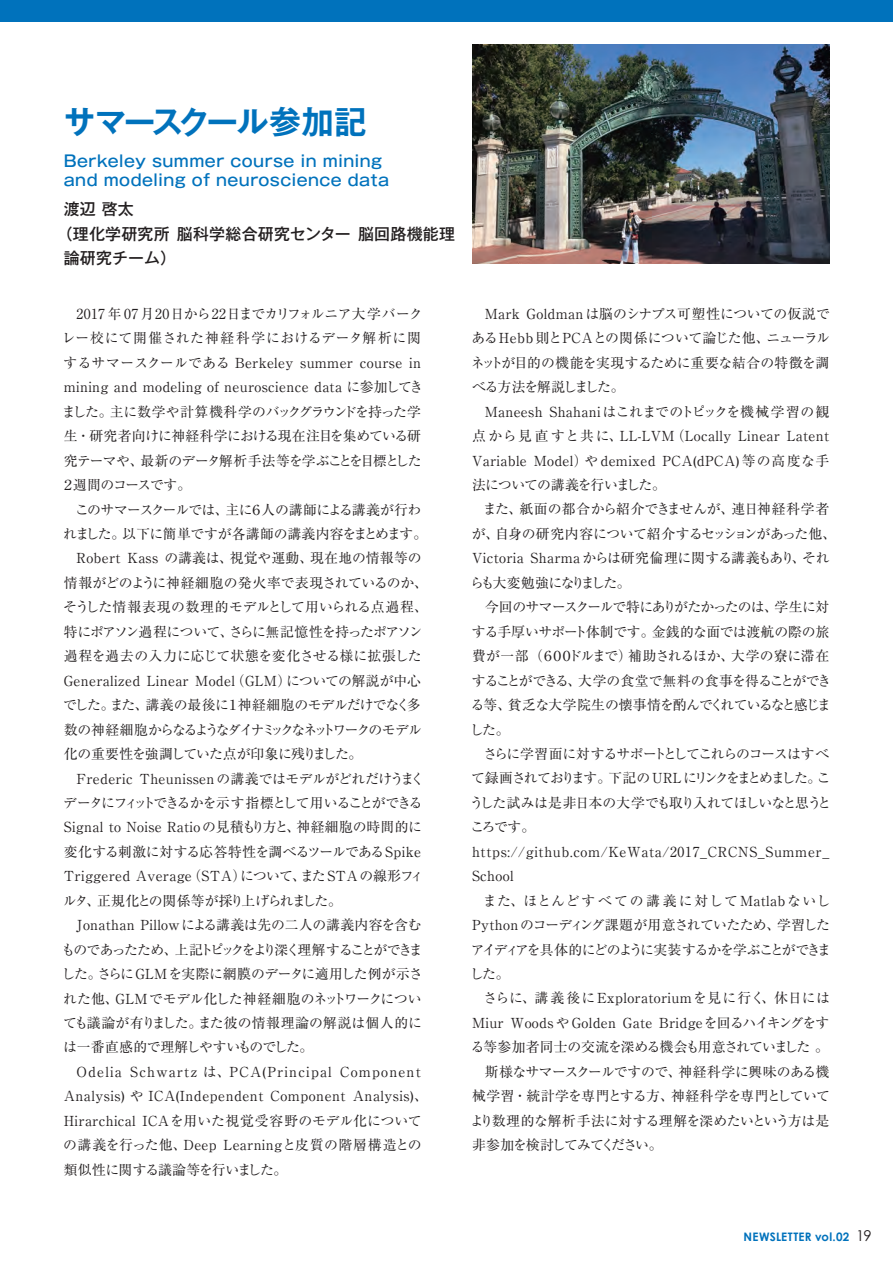
<style>
.page{position:relative;width:893px;height:1263px;background:#fff}
.page>*{position:absolute;margin:0;border:0;box-sizing:border-box;transform-origin:0 0}
.t1{font:700 31.95px "Gothic MB101 Pr 6 De";letter-spacing:-.06em;color:#0072bc}
.t2{font:500 15.9px/19.2px "Gothic MB101 Pr 6";letter-spacing:.025em;color:#0072bc}
.対談小見出し{font:500 15.9px/24.5px "Gothic MB101 Pr 6";letter-spacing:.015em;color:#231f20}
.基本段落_インデント{font:13.8px/24.5px "Ryumin Pro";letter-spacing:-.01em;color:#231f20;text-align:justify}
.基本段落_インデント-2{font:13.8px/24.5px "Ryumin Pro";letter-spacing:.025em;color:#231f20}
.基本段落_インデント-3{font:13.8px/24.5px "Ryumin Pro";letter-spacing:.015em;color:#231f20}
.基本段落_インデント-4{font:13.8px/24.5px "Ryumin Pro";letter-spacing:.035em;color:#231f20}
.基本段落_インデント-5{font:13.8px/24.5px "Ryumin Pro";letter-spacing:-.045em;color:#231f20}
.基本段落_インデント-6{font:13.8px/24.5px "Ryumin Pro";letter-spacing:-.075em;color:#231f20}
.基本段落_インデント-7{font:13.8px/24.5px "Ryumin Pro";letter-spacing:-.035em;color:#231f20;text-align:center}
.基本段落_インデント-8{font:13.8px/24.5px "Ryumin Pro";letter-spacing:.045em;color:#231f20}
.t3{font:700 11.7px "Century Gothic";letter-spacing:.025em;color:#0072bc}
.s1{font-weight:400;font-size:14.85px;color:#231f20}
</style>
<div class="page">
<div style="left:0;top:0;width:893px;height:21px;background:#0072bc"></div>
<img style="left:472px;top:44px;width:357px;height:219px">
<p class="t1" style="left:64px;top:96px;width:304px">サマースクール参加記</p>
<p class="t2" style="left:64px;top:151px;width:327px">Berkeley summer course in mining and modeling of neuroscience data</p>
<p class="対談小見出し" style="left:64px;top:196px;width:72px">渡辺 啓太</p>
<p class="対談小見出し" style="left:64px;top:221px;width:393px;text-indent:-7px">（理化学研究所 脳科学総合研究センター 脳回路機能理論研究チーム）</p>
<p class="基本段落_インデント-2" style="left:61px;top:301px;width:363px;text-indent:15px">2017 年 07月20日から22日までカリフォルニア大学バークレー校にて開催された神経科学におけるデータ解析に関するサマースクールである Berkeley summer course in mining and modeling of neuroscience data に参加してきました。主に数学や計算機科学のバックグラウンドを持った学生・研究者向けに神経科学における現在注目を集めている研究テーマや、最新のデータ解析手法等を学ぶことを目標とした<br>２週間のコースです。</p>
<p class="基本段落_インデント-7" style="left:63px;top:496px;width:365px">このサマースクールでは、主に６人の講師による講義が行わ<br>れました。以下に簡単ですが各講師の講義内容をまとめます。</p>
<p class="基本段落_インデント" style="left:63px;top:545px;width:366px;text-align:left;text-indent:13px">Robert Kass の講義は、視覚や運動、現在地の情報等の情報がどのように神経細胞の発火率で表現されているのか、そうした情報表現の数理的モデルとして用いられる点過程、特にポアソン過程について、さらに無記憶性を持ったポアソン過程を過去の入力に応じて状態を変化させる様に拡張したGeneralized Linear Model（GLM）についての解説が中心でした。また、講義の最後に１神経細胞のモデルだけでなく多数の神経細胞からなるようなダイナミックなネットワークのモデル化の重要性を強調していた点が印象に残りました。</p>
<p class="基本段落_インデント-3" style="left:63px;top:765px;width:363px;text-indent:14px">Frederic Theunissenの講義ではモデルがどれだけうまくデータにフィットできるかを示す指標として用いることができるSignal to Noise Ratioの見積もり方と、神経細胞の時間的に変化する刺激に対する応答特性を調べるツールであるSpike Triggered Average（STA）について、またSTAの線形フィルタ、正規化との関係等が採り上げられました。</p>
<p class="基本段落_インデント" style="left:62px;top:912px;width:363px;text-indent:15px">Jonathan Pillowによる講義は先の二人の講義内容を含むものであったため、上記トピックをより深く理解することができました。さらにGLMを実際に網膜のデータに適用した例が示された他、GLM でモデル化した神経細胞のネットワークについても議論が有りました。また彼の情報理論の解説は個人的には一番直感的で理解しやすいものでした。</p>
<p class="基本段落_インデント-4" style="left:63px;top:1058px;width:366px;text-indent:13px">Odelia Schwartz は、PCA(Principal Component Analysis) や ICA(Independent Component Analysis)、Hirarchical ICAを用いた視覚受容野のモデル化についての講義を行った他、Deep Learningと皮質の階層構造との類似性に関する議論等を行いました。</p>
<p class="基本段落_インデント" style="left:471px;top:301px;width:361px;text-indent:14px">Mark Goldmanは脳のシナプス可塑性についての仮説であるHebb 則とPCAとの関係について論じた他、ニューラルネットが目的の機能を実現するために重要な結合の特徴を調べる方法を解説しました。</p>
<p class="基本段落_インデント" style="left:472px;top:398px;width:359px;text-indent:13px">Maneesh Shahaniはこれまでのトピックを機械学習の観点から見直すと共に、LL-LVM（Locally Linear Latent Variable Model）やdemixed PCA(dPCA) 等の高度な手法についての講義を行いました。</p>
<p class="基本段落_インデント" style="left:470px;top:496px;width:368px;text-align:left;text-indent:13px">また、紙面の都合から紹介できませんが、連日神経科学者が、自身の研究内容について紹介するセッションがあった他、<br>Victoria Sharmaからは研究倫理に関する講義もあり、それらも大変勉強になりました。</p>
<p class="基本段落_インデント-5" style="left:470px;top:594px;width:363px;text-indent:15px">今回のサマースクールで特にありがたかったのは、学生に対する手厚いサポート体制です。金銭的な面では渡航の際の旅費が一部（６００ドルまで）補助されるほか、大学の寮に滞在することができる、大学の食堂で無料の食事を得ることができる等、貧乏な大学院生の懐事情を酌んでくれているなと感じました。</p>
<p class="基本段落_インデント-6" style="left:470px;top:741px;width:363px;text-indent:13px">さらに学習面に対するサポートとしてこれらのコースはすべて録画されております。下記の URL にリンクをまとめました。こうした試みは是非日本の大学でも取り入れてほしいなと思うところです。</p>
<p class="基本段落_インデント-8" style="left:472px;top:838px;width:359px">https://github.com/KeWata/2017_CRCNS_Summer_<br>School</p>
<p class="基本段落_インデント" style="left:470px;top:887px;width:363px;text-indent:13px">また、ほとんどすべての講義に対してMatlabないしPython のコーディング課題が用意されていたため、学習したアイディアを具体的にどのように実装するかを学ぶことができました。</p>
<p class="基本段落_インデント" style="left:471px;top:985px;width:361px;text-indent:12px">さらに、講義後にExploratoriumを見に行く、休日にはMiur WoodsやGolden Gate Bridgeを回るハイキングをする等参加者同士の交流を深める機会も用意されていました 。</p>
<p class="基本段落_インデント" style="left:470px;top:1058px;width:361px;text-indent:15px">斯様なサマースクールですので、神経科学に興味のある機械学習・統計学を専門とする方、神経科学を専門としていてより数理的な解析手法に対する理解を深めたいという方は是非参加を検討してみてください。</p>
<p class="t3" style="left:744px;top:1230px;width:130px">NEWSLETTER vol.02 <span class="s1">19</span></p>
</div>
